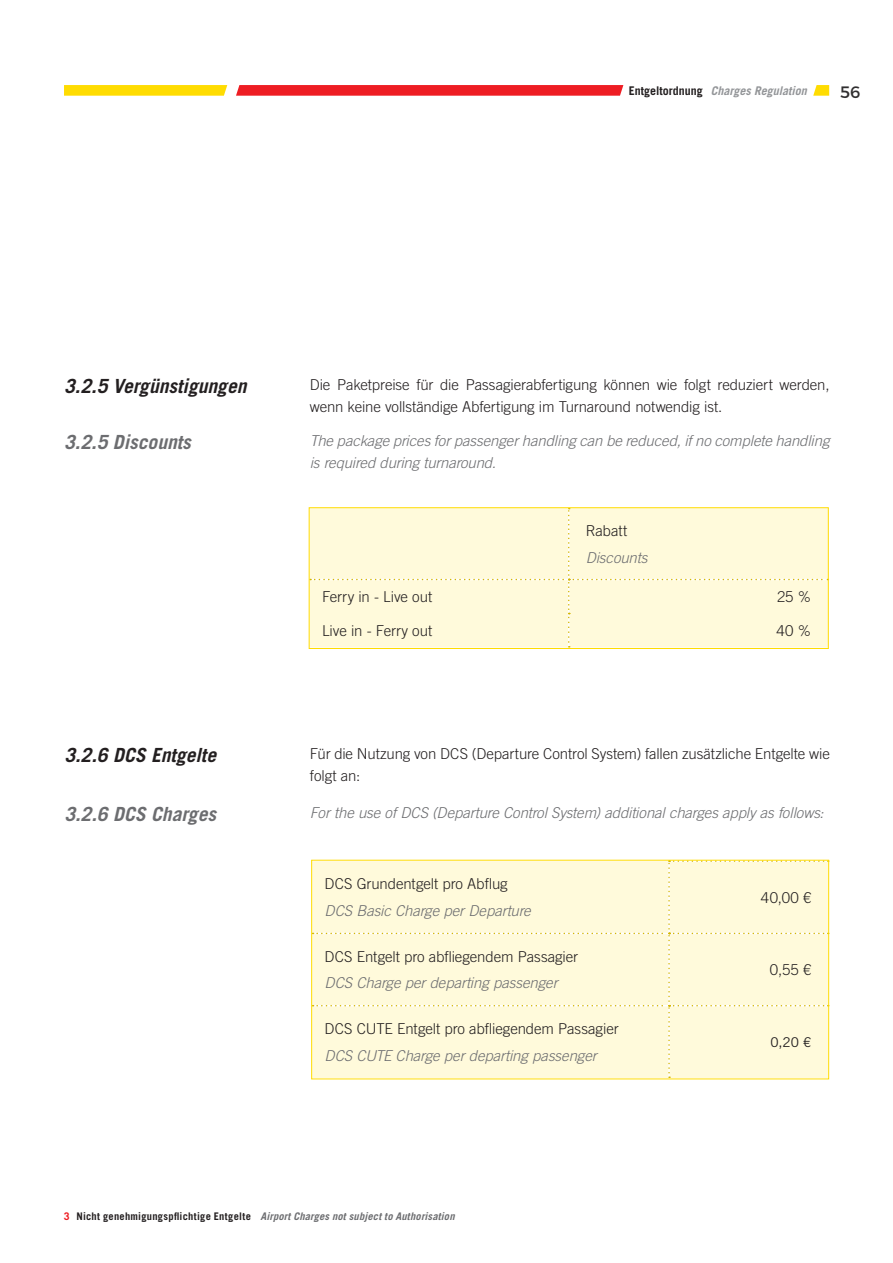
<style>
.page{position:relative;width:893px;height:1263px;background:#fff}
.page>*{position:absolute;margin:0;border:0;box-sizing:border-box;transform-origin:0 0}
.Überschrift_1_1_1_-_deutsch{font:italic 700 19.5px "Trade Gothic LT Std";color:#231f20}
.Überschrift_1_1_1_-_englisch{font:italic 700 19.5px "Trade Gothic LT Std";color:#6c6d70}
.t1{font:16.5px "Montserrat";color:#312f30}
.Fließtext_deutsch{font:300 15px/22.5px "Trade Gothic LT Std";letter-spacing:-.005em;color:#231f20}
.Fließtext_englisch{font:italic 300 15px/22.5px "Trade Gothic LT Std";letter-spacing:-.005em;color:#6c6d70}
.Fließtext_deutsch-2{font:13.5px "Trade Gothic LT Std";color:#231f20}
.t2{font:italic 700 12px "Trade Gothic LT Std";color:#939598}
.t3{font:italic 700 10.5px "Trade Gothic LT Std";letter-spacing:.015em;color:#6c6d70}
.s1{font-style:normal;color:#231f20}
.s2{font-style:normal;color:#ee1d23}
</style>
<div class="page">
<svg style="left:236px;top:85px;width:387px;height:11px;background:#ee262b"></svg>
<svg style="left:64px;top:85px;width:163px;height:11px;background:#ffdd0b"></svg>
<svg style="left:813px;top:85px;width:17px;height:11px"></svg>
<div style="left:311px;top:509px;width:515px;height:138px;background:#fffadb"></div>
<div style="left:309px;top:507px;width:519px;height:142px;border:1px solid #ffdc01"></div>
<div style="left:313px;top:862px;width:514px;height:215px;background:#fffadb"></div>
<div style="left:311px;top:860px;width:518px;height:219px;border:1px solid #ffdc01"></div>
<p class="t2" style="left:629px;top:83px;width:179px"><span class="s1">Entgeltordnung</span> Charges Regulation</p>
<p class="t1" style="left:840px;top:79px;width:22px">56</p>
<p class="Überschrift_1_1_1_-_deutsch" style="left:64px;top:374px;width:184px">3.2.5 Vergünstigungen</p>
<p class="Fließtext_deutsch" style="left:310px;top:373px;width:521px">Die Paketpreise für die Passagierabfertigung können wie folgt reduziert werden, wenn keine vollständige Abfertigung im Turnaround notwendig ist.</p>
<p class="Überschrift_1_1_1_-_englisch" style="left:64px;top:430px;width:128px">3.2.5 Discounts</p>
<p class="Fließtext_englisch" style="left:310px;top:429px;width:521px">The package prices for passenger handling can be reduced, if no complete handling is required during turnaround.</p>
<p class="Fließtext_deutsch" style="left:586px;top:519px;width:43px">Rabatt</p>
<p class="Fließtext_englisch" style="left:586px;top:546px;width:63px">Discounts</p>
<p class="Fließtext_deutsch" style="left:322px;top:585px;width:112px">Ferry in - Live out</p>
<p class="Fließtext_deutsch" style="left:777px;top:585px;width:36px">25 %</p>
<p class="Fließtext_deutsch" style="left:322px;top:619px;width:112px">Live in - Ferry out</p>
<p class="Fließtext_deutsch" style="left:776px;top:619px;width:36px">40 %</p>
<p class="Überschrift_1_1_1_-_deutsch" style="left:64px;top:743px;width:153px">3.2.6 DCS Entgelte</p>
<p class="Fließtext_deutsch" style="left:310px;top:742px;width:521px">Für die Nutzung von DCS (Departure Control System) fallen zusätzliche Entgelte wie folgt an:</p>
<p class="Überschrift_1_1_1_-_englisch" style="left:64px;top:802px;width:153px">3.2.6 DCS Charges</p>
<p class="Fließtext_englisch" style="left:310px;top:801px;width:515px">For the use of DCS (Departure Control System) additional charges apply as follows:</p>
<p class="Fließtext_deutsch" style="left:325px;top:872px;width:185px">DCS Grundentgelt pro Abflug</p>
<p class="Fließtext_englisch" style="left:325px;top:900px;width:208px">DCS Basic Charge per Departure</p>
<p class="Fließtext_deutsch" style="left:761px;top:886px;width:52px">40,00 €</p>
<p class="Fließtext_deutsch" style="left:325px;top:945px;width:255px">DCS Entgelt pro abfliegendem Passagier</p>
<p class="Fließtext_englisch" style="left:325px;top:972px;width:235px">DCS Charge per departing passenger</p>
<p class="Fließtext_deutsch" style="left:770px;top:958px;width:43px">0,55 €</p>
<p class="Fließtext_deutsch" style="left:325px;top:1017px;width:296px">DCS CUTE Entgelt pro abfliegendem Passagier</p>
<p class="Fließtext_englisch" style="left:325px;top:1044px;width:274px">DCS CUTE Charge per departing passenger</p>
<p class="Fließtext_deutsch-2" style="left:770px;top:1034px;width:42px">0,20 €</p>
<p class="t3" style="left:64px;top:1209px;width:392px"><span class="s2">3</span> <span class="s1">Nicht genehmigungspflichtige Entgelte</span> Airport Charges not subject to Authorisation</p>
</div>
